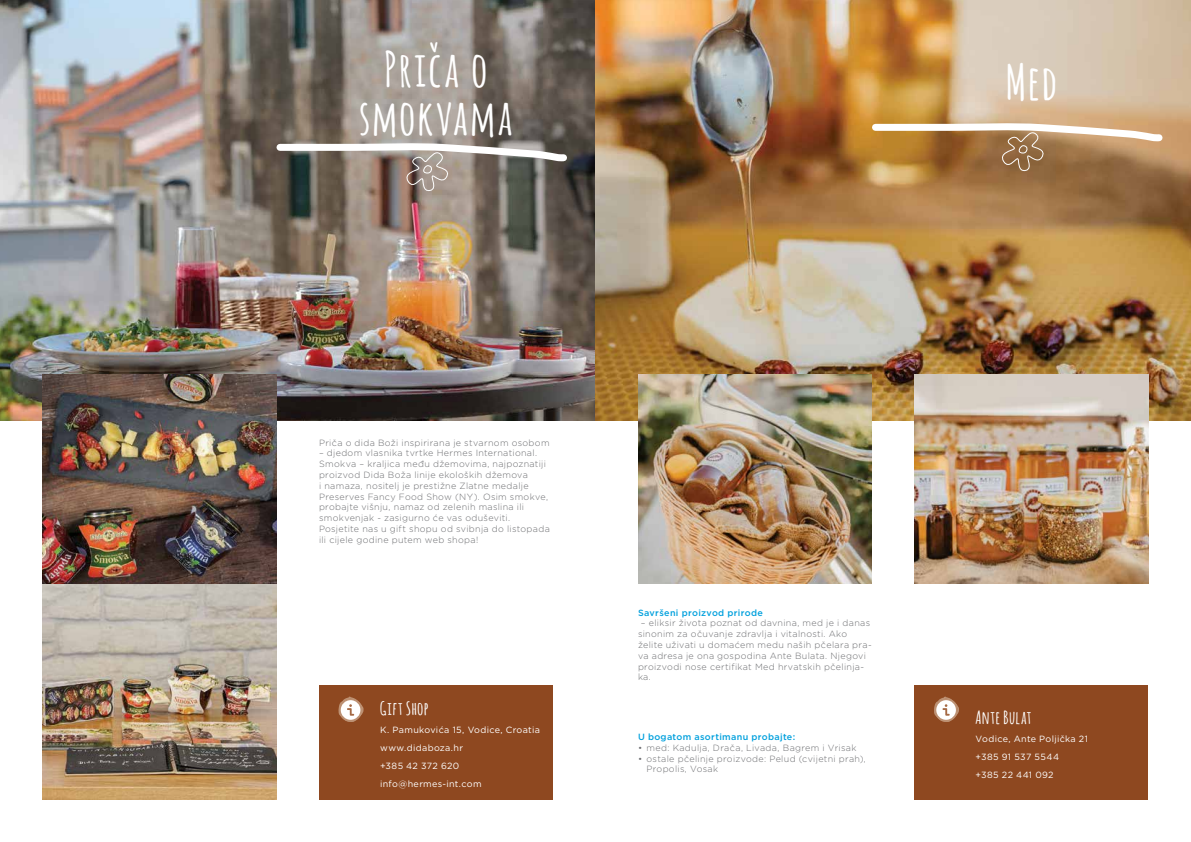
<style>
.page{position:relative;width:1191px;height:842px;background:#fff}
.page>*{position:absolute;margin:0;border:0;box-sizing:border-box;transform-origin:0 0}
.t1{font:700 48px/48px "Amatic";letter-spacing:.065em;color:#fff;text-align:center}
.t2{font:700 18px "Amatic";letter-spacing:.05em;color:#fff}
.t3{font:300 9px/10.8px "Gotham";letter-spacing:.035em;color:#6d6e71}
.t4{font:9px/18px "Gotham";letter-spacing:.035em;color:#fff}
.t5{font:500 9px "Gotham";letter-spacing:.04em;color:#00a0dd}
</style>
<div class="page">
<img style="left:43px;top:421px;width:233px;height:378px">
<img style="left:0;top:0;width:1191px;height:421px">
<svg style="left:273px;top:140px;width:298px;height:52px;background:#8b837b"></svg>
<div style="left:319px;top:685px;width:234px;height:114px;background:#8e4820"></div>
<svg style="left:338px;top:696px;width:26px;height:26px"></svg>
<img style="left:638px;top:374px;width:234px;height:209px">
<img style="left:914px;top:374px;width:234px;height:209px">
<svg style="left:868px;top:120px;width:298px;height:52px;background:#b79062"></svg>
<div style="left:914px;top:685px;width:234px;height:114px;background:#8e4820"></div>
<svg style="left:934px;top:696px;width:25px;height:26px"></svg>
<h1 class="t1" style="left:359px;top:44px;width:155px">Priča o smokvama</h1>
<h1 class="t1" style="left:1006px;top:57px;width:52px">Med</h1>
<p class="t3" style="left:319px;top:437px;width:232px">Priča o dida Boži inspirirana je stvarnom osobom</p>
<p class="t3" style="left:319px;top:448px;width:232px">– djedom vlasnika tvrtke Hermes International.<br>Smokva – kraljica među džemovima, najpoznatiji proizvod Dida Boža linije ekoloških džemova<br>i namaza, nositelj je prestižne Zlatne medalje Preserves Fancy Food Show (NY). Osim smokve, probajte višnju, namaz od zelenih maslina ili smokvenjak - zasigurno će vas oduševiti.<br>Posjetite nas u gift shopu od svibnja do listopada ili cijele godine putem web shopa!</p>
<h2 class="t2" style="left:380px;top:695px;width:50px">Gift Shop</h2>
<p class="t4" style="left:380px;top:721px;width:161px">K. Pamukovića 15, Vodice, Croatia www.didaboza.hr<br>+385 42 372 620 info@hermes-int.com</p>
<p class="t5" style="left:638px;top:607px;width:126px">Savršeni proizvod prirode</p>
<p class="t3" style="left:638px;top:618px;width:235px;text-indent:3px">– eliksir života poznat od davnina, med je i danas sinonim za očuvanje zdravlja i vitalnosti. Ako želite uživati u domaćem medu naših pčelara pra&shy;va adresa je ona gospodina Ante Bulata. Njegovi proizvodi nose certifikat Med hrvatskih pčelinja&shy;ka.</p>
<p class="t5" style="left:638px;top:731px;width:159px">U bogatom asortimanu probajte:</p>
<p class="t3" style="left:638px;top:742px;width:220px">• med: Kadulja, Drača, Livada, Bagrem i Vrisak</p>
<p class="t3" style="left:646px;top:753px;width:221px;text-indent:-9px">• ostale pčelinje proizvode: Pelud (cvijetni prah),<br>Propolis, Vosak</p>
<h2 class="t2" style="left:975px;top:704px;width:57px">Ante Bulat</h2>
<p class="t4" style="left:975px;top:730px;width:114px">Vodice, Ante Poljička 21 +385 91 537 5544<br>+385 22 441 092</p>
</div>
